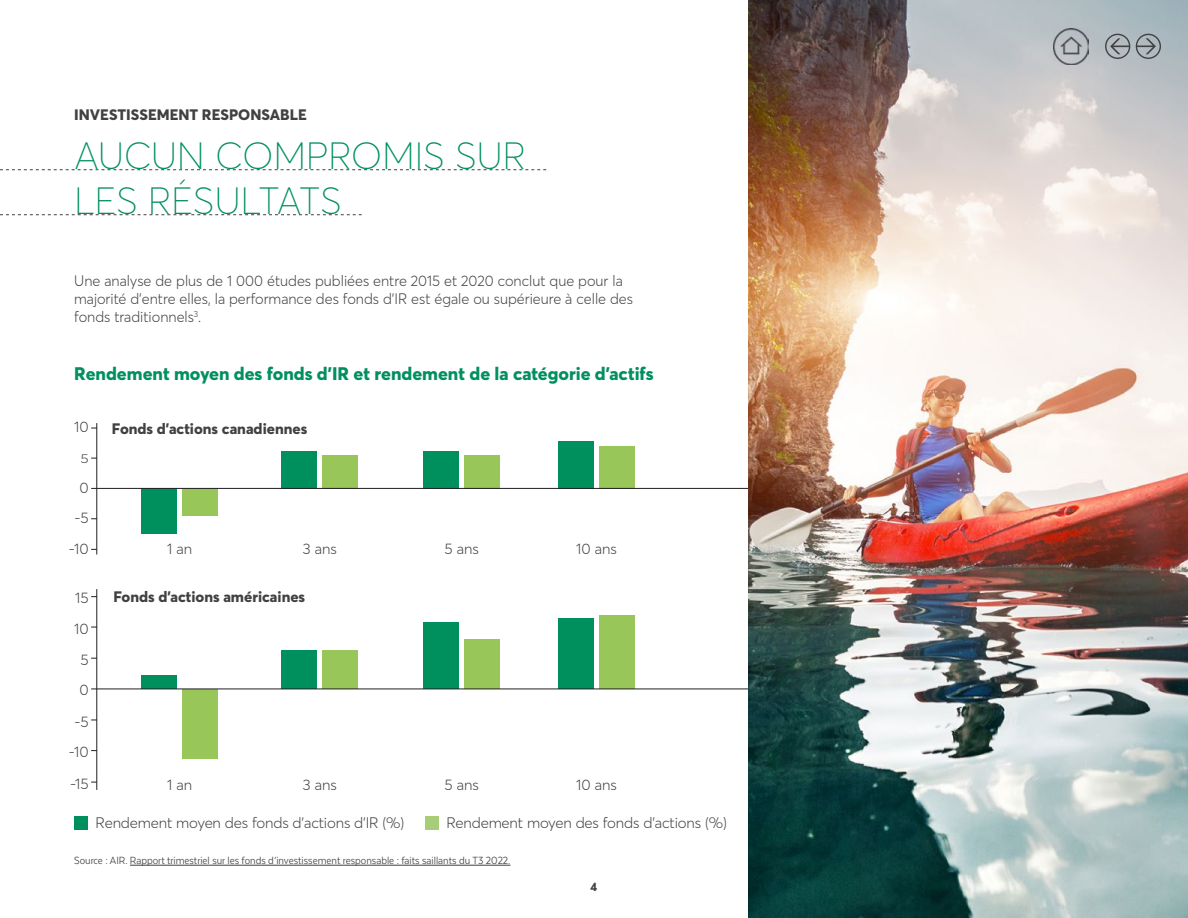
<style>
.page{position:relative;width:1188px;height:918px;background:#fff}
.page>*{position:absolute;margin:0;border:0;box-sizing:border-box;transform-origin:0 0}
.Txt_titre_vert_souli{font:100 37.5px "Desjardins Sans";letter-spacing:.01em;color:#00905e}
.sous-titre_10pts{font:800 18px "Desjardins Sans";color:#00905e}
.Txt_courant{font:300 15px/18px "Desjardins Sans";color:#414042;text-align:center}
.t1{font:800 15px "Desjardins Sans";color:#414042}
.t2{font:300 12.45px "Desjardins Sans";color:#414042;scale:1.2 1}
.note_de_bas_de_page{font:12px "Texta Narrow";color:#414042}
.t3{font:800 12px "Desjardins Sans";color:#414042}
</style>
<div class="page">
<svg style="left:0;top:169px;width:546px;height:1px"></svg>
<svg style="left:0;top:214px;width:362px;height:1px"></svg>
<div style="left:183px;top:488px;width:35px;height:28px;background:#98c658"></div>
<div style="left:142px;top:488px;width:35px;height:46px;background:#00905e"></div>
<div style="left:323px;top:455px;width:35px;height:33px;background:#98c658"></div>
<div style="left:282px;top:451px;width:35px;height:37px;background:#00905e"></div>
<div style="left:465px;top:455px;width:35px;height:33px;background:#98c658"></div>
<div style="left:424px;top:451px;width:35px;height:37px;background:#00905e"></div>
<div style="left:600px;top:446px;width:35px;height:42px;background:#98c658"></div>
<div style="left:559px;top:441px;width:35px;height:47px;background:#00905e"></div>
<hr style="left:97px;top:423px;width:1px;height:131px;background:#231f20">
<div style="left:183px;top:689px;width:35px;height:69px;background:#98c658"></div>
<div style="left:142px;top:676px;width:35px;height:13px;background:#00905e"></div>
<div style="left:323px;top:651px;width:35px;height:38px;background:#98c658"></div>
<div style="left:282px;top:651px;width:35px;height:38px;background:#00905e"></div>
<div style="left:465px;top:639px;width:35px;height:50px;background:#98c658"></div>
<div style="left:424px;top:622px;width:35px;height:67px;background:#00905e"></div>
<div style="left:600px;top:615px;width:35px;height:74px;background:#98c658"></div>
<div style="left:559px;top:619px;width:35px;height:70px;background:#00905e"></div>
<hr style="left:97px;top:589px;width:1px;height:201px;background:#231f20">
<hr style="left:91px;top:689px;width:659px;height:1px;background:#231f20">
<hr style="left:91px;top:488px;width:659px;height:1px;background:#231f20">
<div style="left:74px;top:817px;width:13px;height:13px;background:#00905e"></div>
<div style="left:425px;top:817px;width:13px;height:13px;background:#a7cd78"></div>
<hr style="left:130px;top:865px;width:380px;height:1px;background:#414042">
<img style="left:748px;top:0;width:440px;height:918px">
<img style="left:1053px;top:29px;width:35px;height:35px">
<svg style="left:1137px;top:38px;width:19px;height:16px"></svg>
<div style="left:1136px;top:34px;width:25px;height:25px;border:1px solid #414042;border-radius:50%"></div>
<svg style="left:1110px;top:38px;width:19px;height:16px"></svg>
<div style="left:1105px;top:34px;width:25px;height:25px;border:1px solid #414042;border-radius:50%"></div>
<p class="t1" style="left:74px;top:105px;width:234px">INVESTISSEMENT RESPONSABLE</p>
<p class="Txt_titre_vert_souli" style="left:74px;top:134px;width:453px">AUCUN COMPROMIS SUR</p>
<p class="Txt_titre_vert_souli" style="left:74px;top:179px;width:269px">LES RÉSULTATS</p>
<p class="Txt_courant" style="left:74px;top:272px;width:560px;text-align:left">Une analyse de plus de 1 000 études publiées entre 2015 et 2020 conclut que pour la majorité d’entre elles, la performance des fonds d’IR est égale ou supérieure à celle des fonds traditionnels<sup>3</sup>.</p>
<p class="sous-titre_10pts" style="left:74px;top:362px;width:581px">Rendement moyen des fonds d’IR et rendement de la catégorie d’actifs</p>
<p class="Txt_courant" style="left:74px;top:418px;width:16px">10</p>
<p class="t2" style="left:81px;top:451px;width:8px">5</p>
<p class="Txt_courant" style="left:79px;top:479px;width:11px">0</p>
<p class="Txt_courant" style="left:69px;top:503px;width:21px;line-height:30.6px">-5 -10</p>
<p class="Txt_courant" style="left:74px;top:583px;width:16px;line-height:30.8px">15<br>10<br>5</p>
<p class="Txt_courant" style="left:79px;top:681px;width:11px">0</p>
<p class="Txt_courant" style="left:69px;top:706px;width:21px;line-height:31px">-5 -10 -15</p>
<p class="t1" style="left:112px;top:419px;width:197px">Fonds d’actions canadiennes</p>
<p class="Txt_courant" style="left:167px;top:540px;width:27px">1 an</p>
<p class="Txt_courant" style="left:303px;top:540px;width:36px">3 ans</p>
<p class="Txt_courant" style="left:444px;top:540px;width:36px">5 ans</p>
<p class="Txt_courant" style="left:576px;top:540px;width:42px">10 ans</p>
<p class="t1" style="left:113px;top:587px;width:193px">Fonds d’actions américaines</p>
<p class="Txt_courant" style="left:167px;top:776px;width:27px">1 an</p>
<p class="Txt_courant" style="left:303px;top:776px;width:36px">3 ans</p>
<p class="Txt_courant" style="left:444px;top:776px;width:36px">5 ans</p>
<p class="Txt_courant" style="left:576px;top:776px;width:42px">10 ans</p>
<p class="Txt_courant" style="left:96px;top:814px;width:310px">Rendement moyen des fonds d’actions d’IR (%)</p>
<p class="Txt_courant" style="left:446px;top:814px;width:282px">Rendement moyen des fonds d’actions (%)</p>
<p class="note_de_bas_de_page" style="left:74px;top:854px;width:438px">Source : AIR. Rapport trimestriel sur les fonds d’investissement responsable : faits saillants du T3 2022.</p>
<p class="t3" style="left:591px;top:880px;width:8px">4</p>
</div>
